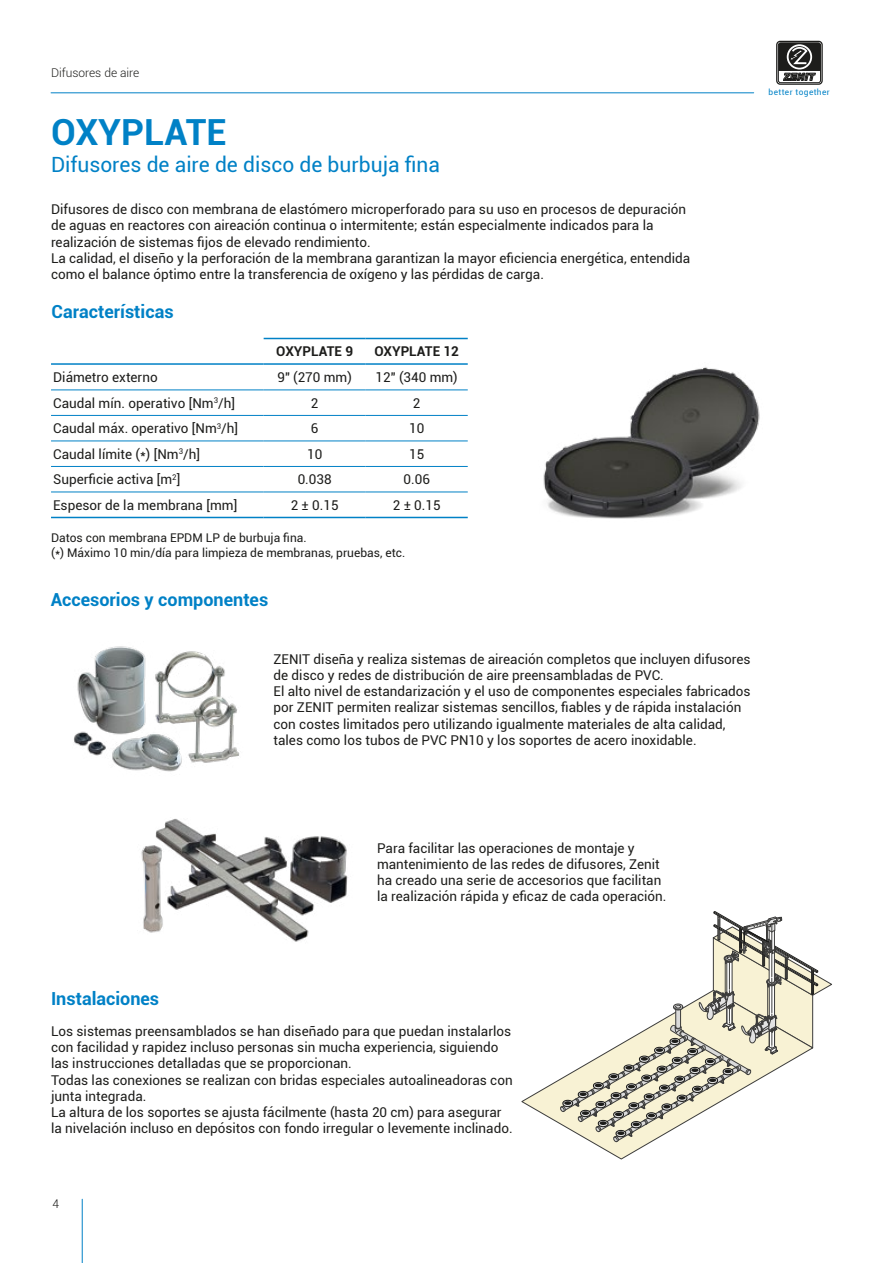
<style>
.page{position:relative;width:893px;height:1263px;background:#fff}
.page>*{position:absolute;margin:0;border:0;box-sizing:border-box;transform-origin:0 0}
.t1{font:700 36px "Roboto";color:#0081c6}
.t2{font:21px "Roboto";color:#0081c6}
.t3{font:700 18px "Roboto";color:#0081c6}
.t4{font:13.5px/16.2px "Roboto";color:#1d1d1b}
.t5{font:700 13.5px "Roboto";color:#1d1d1b}
.t6{font:12px "Roboto";color:#1d1d1b}
.t7{font:300 12px "Roboto";color:#1d1d1b}
.t8{font:8.25px "Roboto";letter-spacing:.05em;color:#0082c7}
</style>
<div class="page">
<hr style="left:82px;top:1199px;width:1px;height:64px;background:#0081c6">
<hr style="left:51px;top:92px;width:703px;height:1px;background:#0081c6">
<div style="left:776px;top:41px;width:47px;height:44px;border:1px solid #1d1d1b;border-radius:3px"></div>
<div style="left:778px;top:43px;width:43px;height:40px;border:1px solid #1d1d1b;border-radius:2px"></div>
<svg style="left:778px;top:43px;width:42px;height:38px"></svg>
<svg style="left:521px;top:1079px;width:131px;height:80px"></svg>
<svg style="left:560px;top:911px;width:272px;height:231px"></svg>
<img style="left:74px;top:646px;width:165px;height:126px">
<img style="left:141px;top:818px;width:207px;height:124px">
<img style="left:543px;top:367px;width:217px;height:152px">
<hr style="left:51px;top:363px;width:213px;height:2px;background:#0081c6">
<hr style="left:264px;top:338px;width:102px;height:1px;background:#0081c6">
<hr style="left:264px;top:363px;width:102px;height:2px;background:#0081c6">
<hr style="left:366px;top:338px;width:102px;height:1px;background:#0081c6">
<hr style="left:366px;top:363px;width:102px;height:2px;background:#0081c6">
<hr style="left:51px;top:389px;width:213px;height:1px;background:#0081c6">
<hr style="left:264px;top:389px;width:102px;height:1px;background:#0081c6">
<hr style="left:366px;top:389px;width:102px;height:1px;background:#0081c6">
<hr style="left:51px;top:415px;width:213px;height:1px;background:#0081c6">
<hr style="left:264px;top:415px;width:102px;height:1px;background:#0081c6">
<hr style="left:366px;top:415px;width:102px;height:1px;background:#0081c6">
<hr style="left:51px;top:441px;width:213px;height:1px;background:#0081c6">
<hr style="left:51px;top:466px;width:213px;height:1px;background:#0081c6">
<hr style="left:264px;top:441px;width:102px;height:1px;background:#0081c6">
<hr style="left:264px;top:466px;width:102px;height:1px;background:#0081c6">
<hr style="left:366px;top:441px;width:102px;height:1px;background:#0081c6">
<hr style="left:366px;top:466px;width:102px;height:1px;background:#0081c6">
<hr style="left:51px;top:492px;width:213px;height:1px;background:#0081c6">
<hr style="left:51px;top:517px;width:213px;height:1px;background:#0081c6">
<hr style="left:264px;top:492px;width:102px;height:1px;background:#0081c6">
<hr style="left:264px;top:517px;width:102px;height:1px;background:#0081c6">
<hr style="left:366px;top:492px;width:102px;height:1px;background:#0081c6">
<hr style="left:366px;top:517px;width:102px;height:1px;background:#0081c6">
<p class="t7" style="left:51px;top:64px;width:90px">Difusores de aire</p>
<p class="t1" style="left:51px;top:107px;width:177px">OXYPLATE</p>
<p class="t2" style="left:51px;top:150px;width:391px">Difusores de aire de disco de burbuja fina</p>
<p class="t4" style="left:51px;top:201px;width:637px">Difusores de disco con membrana de elastómero microperforado para su uso en procesos de depuración de aguas en reactores con aireación continua o intermitente; están especialmente indicados para la realización de sistemas fijos de elevado rendimiento.</p>
<p class="t4" style="left:51px;top:249px;width:641px">La calidad, el diseño y la perforación de la membrana garantizan la mayor eficiencia energética, entendida como el balance óptimo entre la transferencia de oxígeno y las pérdidas de carga.</p>
<p class="t3" style="left:52px;top:298px;width:123px">Características</p>
<p class="t5" style="left:276px;top:342px;width:78px">OXYPLATE 9</p>
<p class="t5" style="left:374px;top:342px;width:86px">OXYPLATE 12</p>
<p class="t4" style="left:53px;top:369px;width:106px">Diámetro externo</p>
<p class="t4" style="left:277px;top:369px;width:76px">9" (270 mm)</p>
<p class="t4" style="left:376px;top:369px;width:84px">12" (340 mm)</p>
<p class="t4" style="left:53px;top:394px;width:183px">Caudal mín. operativo [Nm<sup>3</sup>/h]</p>
<p class="t4" style="left:311px;top:394px;width:9px">2</p>
<p class="t4" style="left:413px;top:394px;width:9px">2</p>
<p class="t4" style="left:53px;top:420px;width:186px">Caudal máx. operativo [Nm<sup>3</sup>/h]</p>
<p class="t4" style="left:311px;top:420px;width:9px">6</p>
<p class="t4" style="left:409px;top:420px;width:17px">10</p>
<p class="t4" style="left:53px;top:445px;width:148px">Caudal límite (*) [Nm<sup>3</sup>/h]</p>
<p class="t4" style="left:307px;top:445px;width:17px">10</p>
<p class="t4" style="left:409px;top:445px;width:17px">15</p>
<p class="t4" style="left:53px;top:471px;width:129px">Superficie activa [m<sup>2</sup>]</p>
<p class="t4" style="left:298px;top:471px;width:36px">0.038</p>
<p class="t4" style="left:403px;top:471px;width:28px">0.06</p>
<p class="t4" style="left:53px;top:496px;width:186px">Espesor de la membrana [mm]</p>
<p class="t4" style="left:291px;top:496px;width:49px">2 ± 0.15</p>
<p class="t4" style="left:393px;top:496px;width:49px">2 ± 0.15</p>
<p class="t6" style="left:51px;top:530px;width:257px">Datos con membrana EPDM LP de burbuja fina.</p>
<p class="t6" style="left:51px;top:544px;width:356px">(*) Máximo 10 min/día para limpieza de membranas, pruebas, etc.</p>
<p class="t3" style="left:51px;top:587px;width:219px">Accesorios y componentes</p>
<p class="t4" style="left:274px;top:650px;width:479px">ZENIT diseña y realiza sistemas de aireación completos que incluyen difusores de disco y redes de distribución de aire preensambladas de PVC.</p>
<p class="t4" style="left:274px;top:683px;width:478px">El alto nivel de estandarización y el uso de componentes especiales fabricados por ZENIT permiten realizar sistemas sencillos, fiables y de rápida instalación con costes limitados pero utilizando igualmente materiales de alta calidad, tales como los tubos de PVC PN10 y los soportes de acero inoxidable.</p>
<p class="t8" style="left:769px;top:86px;width:63px">better together</p>
<p class="t4" style="left:377px;top:839px;width:291px">Para facilitar las operaciones de montaje y mantenimiento de las redes de difusores, Zenit ha creado una serie de accesorios que facilitan la realización rápida y eficaz de cada operación.</p>
<p class="t3" style="left:51px;top:986px;width:110px">Instalaciones</p>
<p class="t4" style="left:51px;top:1023px;width:462px">Los sistemas preensamblados se han diseñado para que puedan instalarlos con facilidad y rapidez incluso personas sin mucha experiencia, siguiendo las instrucciones detalladas que se proporcionan.</p>
<p class="t4" style="left:51px;top:1071px;width:463px">Todas las conexiones se realizan con bridas especiales autoalineadoras con junta integrada.</p>
<p class="t4" style="left:51px;top:1104px;width:463px">La altura de los soportes se ajusta fácilmente (hasta 20 cm) para asegurar la nivelación incluso en depósitos con fondo irregular o levemente inclinado.</p>
<p class="t7" style="left:52px;top:1195px;width:8px">4</p>
</div>
